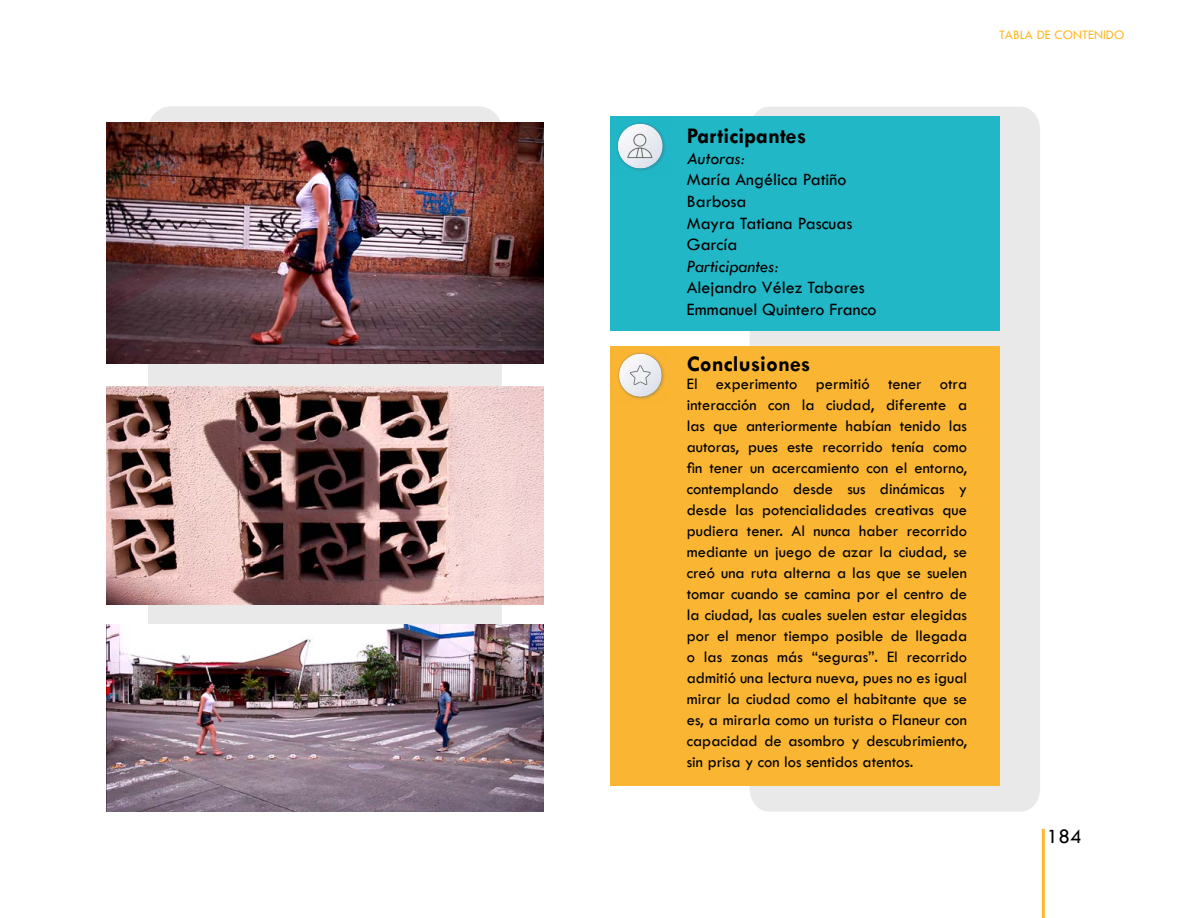
<style>
.page{position:relative;width:1188px;height:918px;background:#fff}
.page>*{position:absolute;margin:0;border:0;box-sizing:border-box;transform-origin:0 0}
.t1{font:700 22.5px "Tw Cen";color:#000}
.t2{font:21px "Tw Cen";color:#000}
.t3{font:18px/21.6px "Tw Cen";color:#000}
.t4{font:italic 18px "Tw Cen";color:#000}
.t5{font:16.5px/21px "Tw Cen";color:#000;text-align:justify}
.t6{font:13.5px "Tw Cen";color:#ffb82a}
</style>
<div class="page">
<div style="left:1042px;top:829px;width:3px;height:89px;border:2px solid #ffb82a"></div>
<div style="left:148px;top:106px;width:354px;height:706px;background:#e9e9e9;border-radius:23px"></div>
<img style="left:107px;top:123px;width:437px;height:240px">
<img style="left:107px;top:386px;width:437px;height:219px">
<img style="left:107px;top:624px;width:437px;height:188px">
<div style="left:750px;top:107px;width:290px;height:705px;background:#e9e9e9"></div>
<div style="left:611px;top:116px;width:389px;height:215px;background:#21b7c6"></div>
<div style="left:611px;top:346px;width:389px;height:440px;background:#fab532"></div>
<img style="left:617px;top:123px;width:48px;height:48px">
<img style="left:618px;top:353px;width:47px;height:46px">
<p class="t6" style="left:999px;top:26px;width:127px">TABLA DE CONTENIDO</p>
<p class="t1" style="left:687px;top:123px;width:121px">Participantes</p>
<p class="t4" style="left:687px;top:147px;width:60px">Autoras:</p>
<p class="t3" style="left:687px;top:169px;width:161px">María Angélica Patiño<br>Barbosa</p>
<p class="t3" style="left:687px;top:212px;width:167px">Mayra Tatiana Pascuas<br>García</p>
<p class="t4" style="left:687px;top:255px;width:94px">Participantes:</p>
<p class="t3" style="left:687px;top:277px;width:180px">Alejandro Vélez Tabares</p>
<p class="t3" style="left:687px;top:298px;width:191px">Emmanuel Quintero Franco</p>
<p class="t1" style="left:687px;top:350px;width:125px">Conclusiones</p>
<p class="t5" style="left:687px;top:373px;width:282px">El experimento permitió tener otra interacción con la ciudad, diferente a las que anteriormente habían tenido las autoras, pues este recorrido tenía como fin tener un acercamiento con el entorno, contemplando desde sus dinámicas y desde las potencialidades creativas que pudiera tener. Al nunca haber recorrido mediante un juego de azar la ciudad, se creó una ruta alterna a las que se suelen tomar cuando se camina por el centro de la ciudad, las cuales suelen estar elegidas por el menor tiempo posible de llegada o las zonas más “seguras”. El recorrido admitió una lectura nueva, pues no es igual mirar la ciudad como el habitante que se es, a mirarla como un turista o Flaneur con capacidad de asombro y descubrimiento, sin prisa y con los sentidos atentos.</p>
<p class="t2" style="left:1047px;top:824px;width:36px">184</p>
</div>
